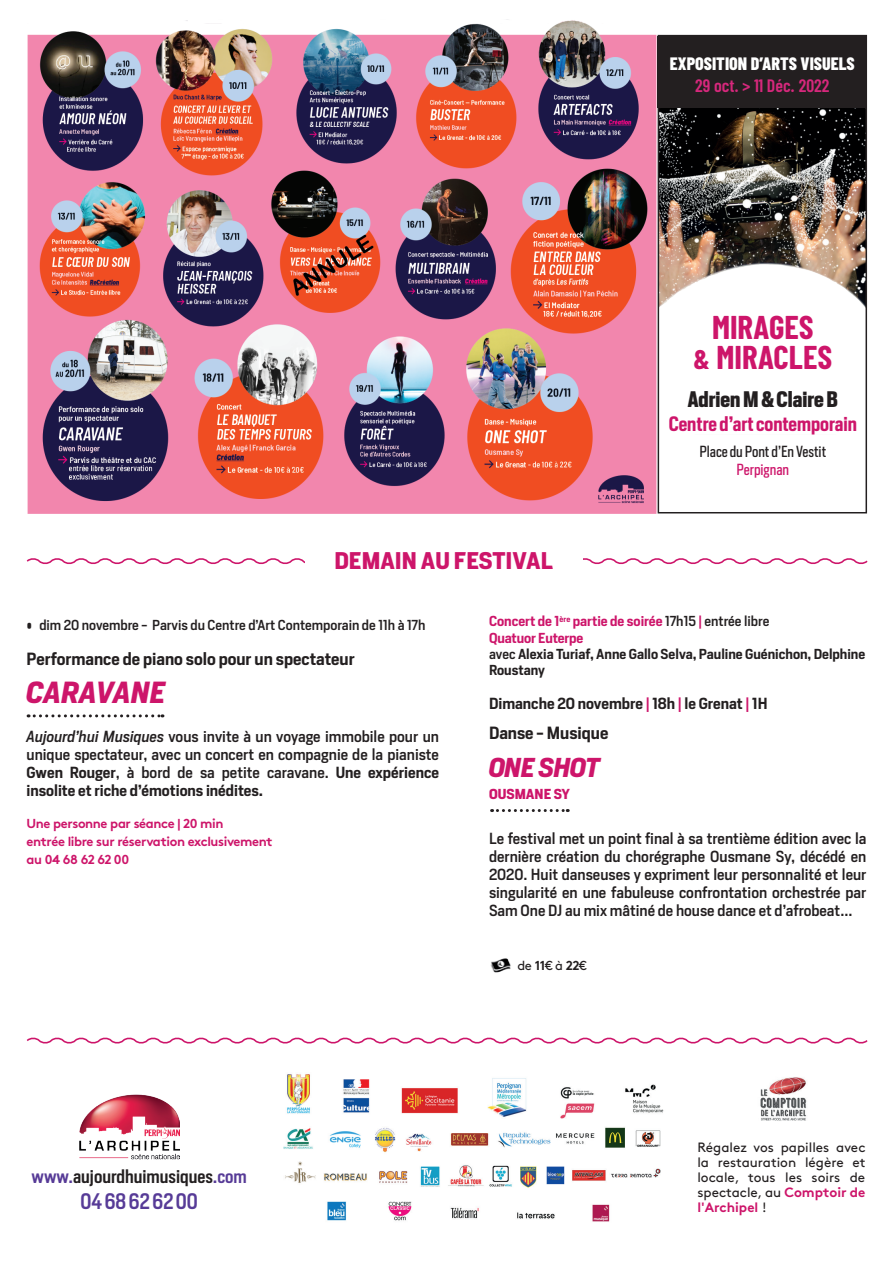
<style>
.page{position:relative;width:893px;height:1263px;background:#fff}
.page>*{position:absolute;margin:0;border:0;box-sizing:border-box;transform-origin:0 0}
.t1{font:700 33px/30px "Barlow Condensed";color:#cd156a;text-align:center}
.t2{font:italic 700 28.5px "Heron Sans";color:#cd156a}
.t3{font:italic 700 25.5px "Heron Sans";letter-spacing:-.02em;color:#cd156a}
.t4{font:700 22.5px "Heron Sans";color:#cd156a}
.t5{font:700 21px "Heron Sans Cond";color:#231f20}
.t6{font:500 21px "Heron Sans Cond";color:#573b97}
.t7{font:600 19.5px "Heron Sans Cond";color:#cd156a}
.t8{font:500 18px "Heron Sans Cond";color:#231f20;scale:1.06 1}
.t9{font:800 18px "Barlow Condensed";color:#fff}
.t10{font:600 18px "Barlow Condensed";color:#d6287c}
.t11{font:600 16.5px "Heron Sans";color:#231f20}
.t12{font:500 15px/18px "Heron Sans";color:#231f20;text-align:justify}
.t13{font:600 15px "Heron Sans";color:#231f20}
.t14{font:15px "Heron Sans Cond";color:#231f20}
.t15{font:15px "Heron Sans Cond";color:#cd156a}
.t16{font:600 13.5px/16.2px "Heron Sans";color:#231f20}
.t17{font:13.5px/15px "Brown";color:#231f20;text-align:justify}
.t18{font:500 13.5px "Heron Sans";color:#231f20}
.t19{font:13.5px "Brown Bold Alt";color:#cd156a}
.t20{font:700 13.5px "Heron Sans";color:#cd156a}
.t21{font:13.05px/18px "Brown Bold Alt";letter-spacing:-.03em;color:#cd156a}
.t22{font:13.05px "Brown";color:#231f20}
.s1{font-size:27px}
.s2{font-style:italic}
.s3{font-weight:600}
.s4{color:#cd156a}
.s5{font-weight:500}
.s6{font-weight:500;color:#cd156a}
.s7{font-family:"Brown Bold Alt"}
.s8{color:#573b97}
.s9{font-family:"Brown Bold Alt";color:#cd156a}
.s10{font-family:"Brown";color:#231f20}
</style>
<div class="page">
<svg style="left:26px;top:558px;width:842px;height:7px"></svg>
<div style="left:305px;top:545px;width:278px;height:29px;background:#fff"></div>
<img style="left:283px;top:1074px;width:381px;height:148px">
<img style="left:80px;top:1094px;width:99px;height:66px">
<img style="left:27px;top:19px;width:633px;height:495px">
<img style="left:661px;top:108px;width:203px;height:198px">
<div style="left:658px;top:35px;width:209px;height:478px;border:2px solid #231f20"></div>
<svg style="left:26px;top:1037px;width:842px;height:7px"></svg>
<div style="left:658px;top:36px;width:209px;height:72px;background:#231f20"></div>
<img style="left:760px;top:1077px;width:47px;height:44px">
<svg style="left:28px;top:714px;width:135px;height:3px"></svg>
<svg style="left:492px;top:809px;width:76px;height:3px"></svg>
<img style="left:490px;top:958px;width:21px;height:15px">
<p class="t9" style="left:670px;top:52px;width:186px">EXPOSITION D’ARTS VISUELS</p>
<p class="t10" style="left:695px;top:74px;width:136px">29 oct. &gt; 11 Déc. 2022</p>
<h3 class="t4" style="left:334px;top:546px;width:220px">DEMAIN AU FESTIVAL</h3>
<h1 class="t1" style="left:693px;top:312px;width:140px">MIRAGES<br><span class="s1">&amp;</span> MIRACLES</h1>
<h3 class="t5" style="left:688px;top:386px;width:152px">Adrien M &amp; Claire B</h3>
<h3 class="t7" style="left:669px;top:411px;width:190px">Centre d’art contemporain</h3>
<p class="t14" style="left:699px;top:442px;width:128px">Place du Pont d’En Vestit</p>
<p class="t15" style="left:736px;top:460px;width:54px">Perpignan</p>
<p class="t18" style="left:27px;top:616px;width:400px">• dim 20 novembre - Parvis du Centre d’Art Contemporain de 11h à 17h</p>
<p class="t11" style="left:27px;top:648px;width:330px">Performance de piano solo pour un spectateur</p>
<h2 class="t2" style="left:27px;top:674px;width:141px">CARAVANE</h2>
<p class="t12" style="left:27px;top:727px;width:414px"><span class="s2">Aujourd’hui Musiques</span> vous invite à un voyage immobile pour un unique spectateur, avec un concert en compagnie de la pianiste <span class="s3">Gwen Rouger</span>, à bord de sa petite caravane. <span class="s3">Une expérience insolite et riche d’émotions inédites.</span></p>
<p class="t21" style="left:27px;top:813px;width:248px">Une personne par séance | 20 min<br>entrée libre sur réservation exclusivement au 04 68 62 62 00</p>
<p class="t16" style="left:489px;top:613px;width:378px"><span class="s4">Concert de 1</span><sup>ère</sup> <span class="s4">partie de soirée</span> <span class="s5">17h15</span> <span class="s6">|</span> <span class="s5">entrée libre<br></span><span class="s4">Quatuor Euterpe<br></span><span class="s5">avec</span> Alexia Turiaf, Anne Gallo Selva, Pauline Guénichon, Delphine Roustany</p>
<p class="t13" style="left:489px;top:694px;width:280px">Dimanche 20 novembre <span class="s6">|</span> 18h <span class="s6">|</span> le Grenat <span class="s6">|</span> 1H</p>
<p class="t11" style="left:489px;top:722px;width:121px">Danse - Musique</p>
<h3 class="t3" style="left:489px;top:751px;width:112px">ONE SHOT</h3>
<p class="t20" style="left:489px;top:786px;width:83px">OUSMANE SY</p>
<p class="t12" style="left:489px;top:829px;width:379px">Le festival met un point final à sa trentième édition avec la dernière création du chorégraphe Ousmane Sy, décédé en 2020. Huit danseuses y expriment leur personnalité et leur singularité en une fabuleuse confrontation orchestrée par Sam One DJ au mix mâtiné de house dance et d’afrobeat...</p>
<p class="t22" style="left:517px;top:956px;width:71px">de <span class="s7">11</span>€ à <span class="s7">22</span>€</p>
<p class="t8" style="left:32px;top:1165px;width:205px"><span class="s8">www.</span>aujourdhuimusiques<span class="s8">.com</span></p>
<h3 class="t6" style="left:81px;top:1187px;width:119px">04 68 62 62 00</h3>
<p class="t17" style="left:697px;top:1138px;width:170px">Régalez vos papilles avec la restauration légère et locale, tous les soirs de spectacle, au <span class="s9">Comptoir de</span></p>
<p class="t19" style="left:697px;top:1196px;width:71px">l'Archipel <span class="s10">!</span></p>
</div>
